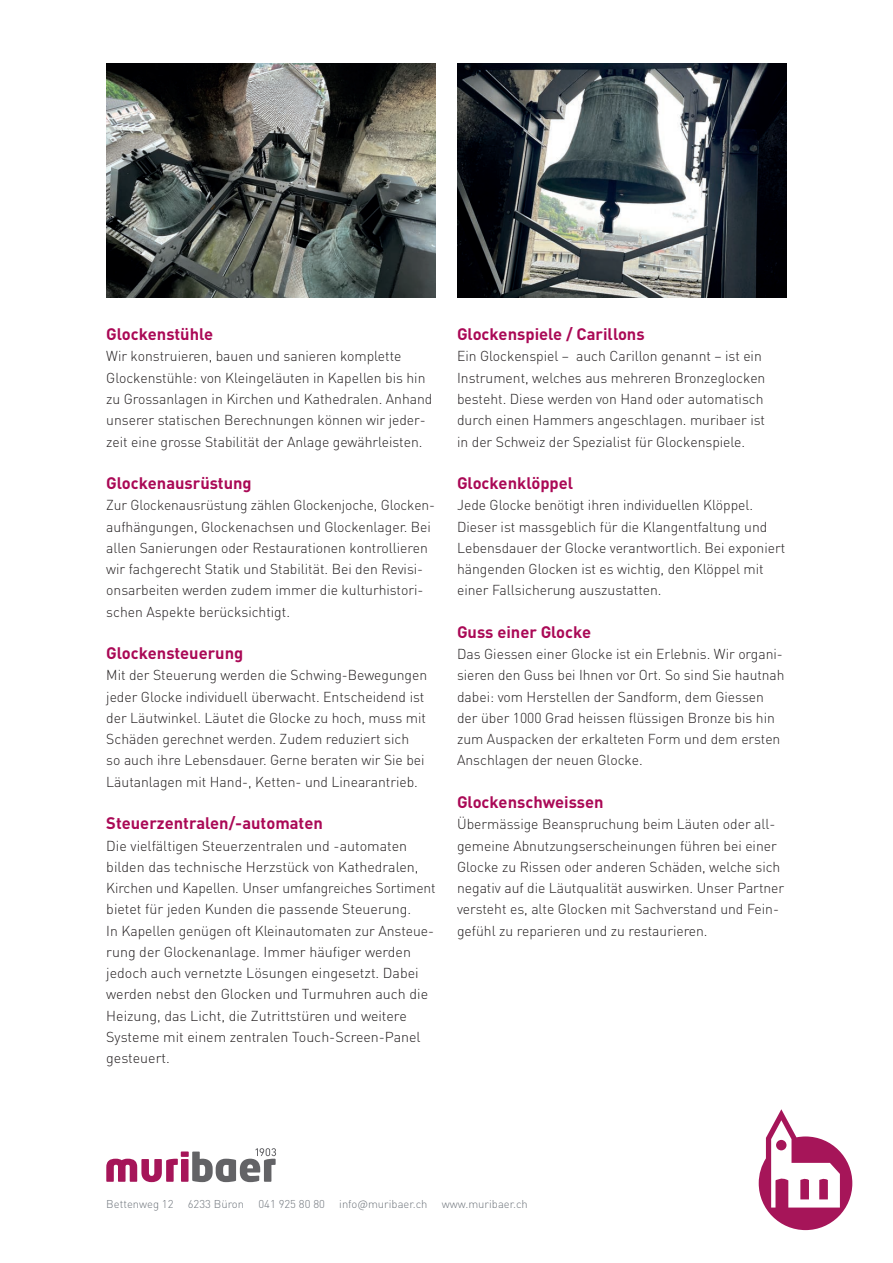
<style>
.page{position:relative;width:893px;height:1263px;background:#fff}
.page>*{position:absolute;margin:0;border:0;box-sizing:border-box;transform-origin:0 0}
.t1{font:700 16.5px "DIN Pro";color:#aa0956}
.t2{font:300 14.25px/21.3px "DIN Pro";color:#231f20}
.t3{font:300 11.25px "DIN Pro";color:#6f757c}
</style>
<div class="page">
<svg style="left:759px;top:1109px;width:93px;height:121px"></svg>
<svg style="left:106px;top:1148px;width:170px;height:34px"></svg>
<img style="left:457px;top:64px;width:330px;height:234px">
<img style="left:106px;top:64px;width:330px;height:234px">
<p class="t1" style="left:106px;top:323px;width:108px">Glockenstühle</p>
<p class="t2" style="left:106px;top:345px;width:328px">Wir konstruieren, bauen und sanieren komplette Glockenstühle: von Kleingeläuten in Kapellen bis hin zu Grossanlagen in Kirchen und Kathedralen. Anhand unserer statischen Berechnungen können wir jeder&shy;zeit eine grosse Stabilität der Anlage gewährleisten.</p>
<p class="t1" style="left:106px;top:472px;width:147px">Glockenausrüstung</p>
<p class="t2" style="left:106px;top:494px;width:330px">Zur Glockenausrüstung zählen Glockenjoche, Glocken&shy;aufhängungen, Glockenachsen und Glockenlager. Bei allen Sanierungen oder Restaurationen kontrollieren wir fachgerecht Statik und Stabilität. Bei den Revisi&shy;onsarbeiten werden zudem immer die kulturhistori&shy;schen Aspekte berücksichtigt.</p>
<p class="t1" style="left:106px;top:642px;width:138px">Glockensteuerung</p>
<p class="t2" style="left:106px;top:664px;width:322px">Mit der Steuerung werden die Schwing-Bewegungen jeder Glocke individuell überwacht. Entscheidend ist der Läutwinkel. Läutet die Glocke zu hoch, muss mit Schäden gerechnet werden. Zudem reduziert sich<br>so auch ihre Lebensdauer. Gerne beraten wir Sie bei Läutanlagen mit Hand-, Ketten- und Linearantrieb.</p>
<p class="t1" style="left:106px;top:812px;width:218px">Steuerzentralen/-automaten</p>
<p class="t2" style="left:106px;top:834px;width:331px">Die vielfältigen Steuerzentralen und -automaten bilden das technische Herzstück von Kathedralen, Kirchen und Kapellen. Unser umfangreiches Sortiment bietet für jeden Kunden die passende Steuerung.<br>In Kapellen genügen oft Kleinautomaten zur Ansteue&shy;rung der Glockenanlage. Immer häufiger werden jedoch auch vernetzte Lösungen eingesetzt. Dabei werden nebst den Glocken und Turmuhren auch die Heizung, das Licht, die Zutrittstüren und weitere Systeme mit einem zentralen Touch-Screen-Panel gesteuert.</p>
<p class="t1" style="left:457px;top:323px;width:189px">Glockenspiele / Carillons</p>
<p class="t2" style="left:457px;top:345px;width:310px">Ein Glockenspiel – auch Carillon genannt – ist ein Instrument, welches aus mehreren Bronzeglocken besteht. Diese werden von Hand oder automatisch durch einen Hammers angeschlagen. muribaer ist in der Schweiz der Spezialist für Glockenspiele.</p>
<p class="t1" style="left:457px;top:472px;width:118px">Glockenklöppel</p>
<p class="t2" style="left:457px;top:494px;width:330px">Jede Glocke benötigt ihren individuellen Klöppel.<br>Dieser ist massgeblich für die Klangentfaltung und Lebensdauer der Glocke verantwortlich. Bei exponiert hängenden Glocken ist es wichtig, den Klöppel mit einer Fallsicherung auszustatten.</p>
<p class="t1" style="left:457px;top:621px;width:136px">Guss einer Glocke</p>
<p class="t2" style="left:457px;top:643px;width:329px">Das Giessen einer Glocke ist ein Erlebnis. Wir organi&shy;sieren den Guss bei Ihnen vor Ort. So sind Sie hautnah dabei: vom Herstellen der Sandform, dem Giessen der über 1000 Grad heissen flüssigen Bronze bis hin zum Auspacken der erkalteten Form und dem ersten Anschlagen der neuen Glocke.</p>
<p class="t1" style="left:457px;top:791px;width:148px">Glockenschweissen</p>
<p class="t2" style="left:457px;top:813px;width:329px">Übermässige Beanspruchung beim Läuten oder all&shy;gemeine Abnutzungserscheinungen führen bei einer Glocke zu Rissen oder anderen Schäden, welche sich negativ auf die Läutqualität auswirken. Unser Partner versteht es, alte Glocken mit Sachverstand und Fein&shy;gefühl zu reparieren und zu restaurieren.</p>
<p class="t3" style="left:106px;top:1196px;width:69px">Bettenweg 12</p>
<p class="t3" style="left:188px;top:1196px;width:58px">6233 Büron</p>
<p class="t3" style="left:258px;top:1196px;width:68px">041 925 80 80</p>
<p class="t3" style="left:339px;top:1196px;width:90px">info@muribaer.ch</p>
<p class="t3" style="left:442px;top:1196px;width:87px">www.muribaer.ch</p>
</div>
